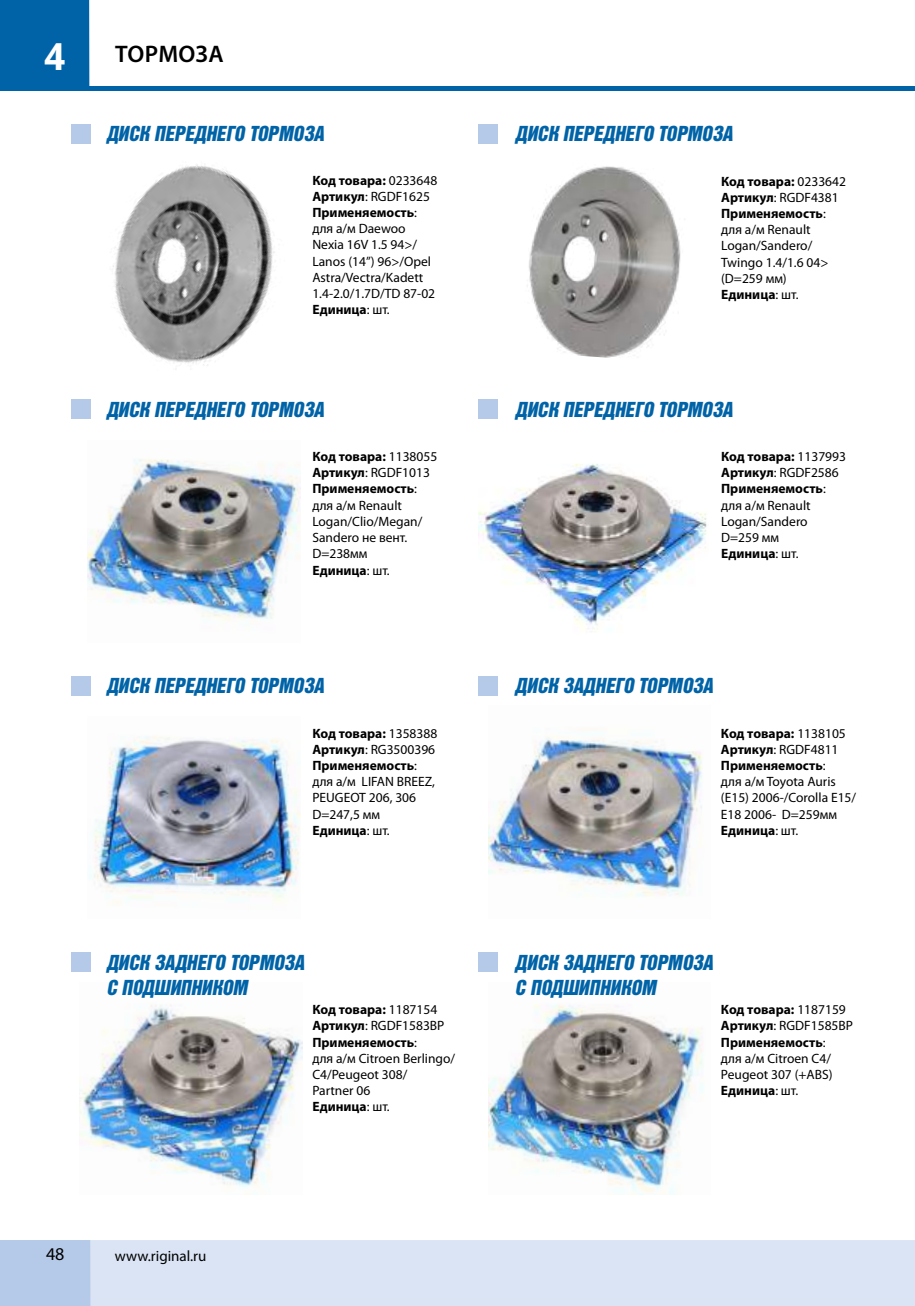
<style>
.page{position:relative;width:915px;height:1306px;background:#fff}
.page>*{position:absolute;margin:0;border:0;box-sizing:border-box;transform-origin:0 0}
.t1{font:700 37.5px "Noto Sans";color:#fff}
.t2{font:600 24px "Myriad Pro";letter-spacing:.01em;color:#000}
.t3{font:italic 21px/25.2px "Bastion Kontrast";color:#0063a7}
.t4{font:18px "Myriad Pro";color:#000}
.t5{font:15px "Myriad Pro";color:#000}
.t6{font:13.5px/16.2px "Myriad Pro";color:#000}
.s1{font-weight:700}
</style>
<div class="page">
<img style="left:488px;top:728px;width:214px;height:169px">
<img style="left:80px;top:1005px;width:222px;height:189px">
<img style="left:488px;top:1005px;width:215px;height:189px">
<img style="left:113px;top:164px;width:162px;height:206px">
<img style="left:527px;top:166px;width:154px;height:192px">
<img style="left:87px;top:459px;width:213px;height:163px">
<img style="left:89px;top:736px;width:211px;height:168px">
<img style="left:478px;top:463px;width:229px;height:169px">
<div style="left:71px;top:124px;width:19px;height:20px;background:#b5cae9"></div>
<div style="left:71px;top:400px;width:19px;height:19px;background:#b5cae9"></div>
<div style="left:71px;top:676px;width:19px;height:19px;background:#b5cae9"></div>
<div style="left:71px;top:952px;width:19px;height:20px;background:#b5cae9"></div>
<div style="left:478px;top:124px;width:19px;height:20px;background:#b5cae9"></div>
<div style="left:478px;top:400px;width:19px;height:19px;background:#b5cae9"></div>
<div style="left:478px;top:676px;width:19px;height:19px;background:#b5cae9"></div>
<div style="left:478px;top:952px;width:19px;height:20px;background:#b5cae9"></div>
<div style="left:90px;top:1240px;width:824px;height:65px;background:#dae4f4"></div>
<hr style="left:0;top:86px;width:914px;height:4px;background:#0063a7">
<div style="left:0;top:1240px;width:90px;height:65px;background:#b5cae9"></div>
<div style="left:0;top:0;width:89px;height:86px;background:#0063a7"></div>
<h1 class="t1" style="left:45px;top:30px;width:22px">4</h1>
<h2 class="t2" style="left:115px;top:41px;width:110px">ТОРМОЗА</h2>
<h3 class="t3" style="left:106px;top:121px;width:219px">ДИСК ПЕРЕДНЕГО ТОРМОЗА</h3>
<p class="t6" style="left:312px;top:172px;width:126px"><span class="s1">Код товара:</span> 0233648<br><span class="s1">Артикул</span>: RGDF1625<br><span class="s1">Применяемость</span>: для а/м Daewoo<br>Nexia 16V 1.5 94&gt;/<br>Lanos (14”) 96&gt;/Opel<br>Astra/Vectra/Kadett<br>1.4-2.0/1.7D/TD 87-02<br><span class="s1">Единица</span>: шт.</p>
<h3 class="t3" style="left:106px;top:396px;width:219px">ДИСК ПЕРЕДНЕГО ТОРМОЗА</h3>
<p class="t6" style="left:312px;top:448px;width:126px"><span class="s1">Код товара:</span> 1138055<br><span class="s1">Артикул</span>: RGDF1013<br><span class="s1">Применяемость</span>: для а/м Renault<br>Logan/Clio/Megan/<br>Sandero не вент.<br>D=238мм<br><span class="s1">Единица</span>: шт.</p>
<h3 class="t3" style="left:106px;top:673px;width:219px">ДИСК ПЕРЕДНЕГО ТОРМОЗА</h3>
<p class="t6" style="left:312px;top:725px;width:126px"><span class="s1">Код товара:</span> 1358388<br><span class="s1">Артикул</span>: RG3500396<br><span class="s1">Применяемость</span>: для а/м LIFAN BREEZ,<br>PEUGEOT 206, 306<br>D=247,5 мм<br><span class="s1">Единица</span>: шт.</p>
<h3 class="t3" style="left:106px;top:949px;width:199px">ДИСК ЗАДНЕГО ТОРМОЗА<br>С ПОДШИПНИКОМ</h3>
<p class="t6" style="left:312px;top:1001px;width:144px"><span class="s1">Код товара:</span> 1187154<br><span class="s1">Артикул</span>: RGDF1583BP<br><span class="s1">Применяемость</span>:<br>для а/м Citroen Berlingo/<br>C4/Peugeot 308/<br>Partner 06<br><span class="s1">Единица</span>: шт.</p>
<h3 class="t4" style="left:46px;top:1244px;width:20px">48</h3>
<p class="t5" style="left:115px;top:1247px;width:93px">www.riginal.ru</p>
<h3 class="t3" style="left:515px;top:121px;width:219px">ДИСК ПЕРЕДНЕГО ТОРМОЗА</h3>
<p class="t6" style="left:720px;top:173px;width:126px"><span class="s1">Код товара:</span> 0233642<br><span class="s1">Артикул</span>: RGDF4381<br><span class="s1">Применяемость</span>: для а/м Renault<br>Logan/Sandero/<br>Twingo 1.4/1.6 04&gt; (D=259 мм)<br><span class="s1">Единица</span>: шт.</p>
<h3 class="t3" style="left:515px;top:396px;width:219px">ДИСК ПЕРЕДНЕГО ТОРМОЗА</h3>
<p class="t6" style="left:720px;top:448px;width:126px"><span class="s1">Код товара:</span> 1137993<br><span class="s1">Артикул</span>: RGDF2586<br><span class="s1">Применяемость</span>: для а/м Renault<br>Logan/Sandero<br>D=259 мм<br><span class="s1">Единица</span>: шт.</p>
<h3 class="t3" style="left:514px;top:673px;width:199px">ДИСК ЗАДНЕГО ТОРМОЗА</h3>
<p class="t6" style="left:720px;top:725px;width:137px"><span class="s1">Код товара:</span> 1138105<br><span class="s1">Артикул</span>: RGDF4811<br><span class="s1">Применяемость</span>:<br>для а/м Toyota Auris (E15) 2006-/Corolla E15/<br>E18 2006- D=259мм<br><span class="s1">Единица</span>: шт.</p>
<h3 class="t3" style="left:514px;top:949px;width:199px">ДИСК ЗАДНЕГО ТОРМОЗА<br>С ПОДШИПНИКОМ</h3>
<p class="t6" style="left:720px;top:1001px;width:133px"><span class="s1">Код товара:</span> 1187159<br><span class="s1">Артикул</span>: RGDF1585BP<br><span class="s1">Применяемость</span>:<br>для а/м Citroen C4/<br>Peugeot 307 (+ABS)<br><span class="s1">Единица</span>: шт.</p>
</div>
